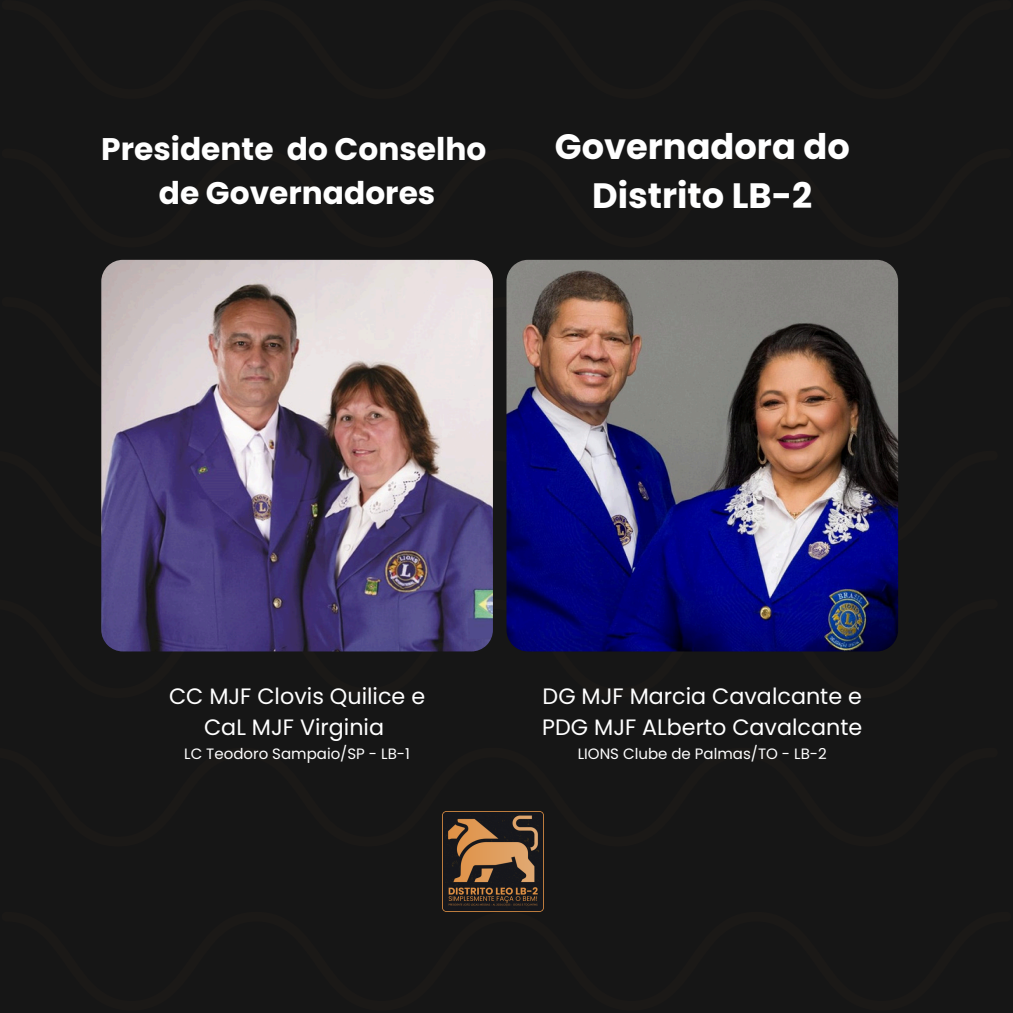
<style>
.page{position:relative;width:1013px;height:1013px;background:#fff}
.page>*{position:absolute;margin:0;border:0;box-sizing:border-box;transform-origin:0 0}
.t1{font:700 35.25px/49px "Poppins";color:#fff;text-align:center}
.t2{font:700 31.25px/43.5px "Poppins";color:#fff;text-align:center}
.t3{font:22.25px/31px "Poppins";color:#fff}
.t4{font:15px "Poppins";color:#fff}
</style>
<div class="page">
<div style="left:0;top:0;width:1012px;height:1012px;background:#161616"></div>
<img style="left:101px;top:260px;width:392px;height:391px">
<img style="left:506px;top:260px;width:392px;height:391px">
<img style="left:443px;top:811px;width:100px;height:100px">
<p class="t2" style="left:101px;top:128px;width:386px">Presidente do Conselho de Governadores</p>
<h3 class="t1" style="left:555px;top:122px;width:296px">Governadora do<br>Distrito LB-2</h3>
<p class="t3" style="left:169px;top:680px;width:258px;text-align:center">CC MJF Clovis Quilice e<br>CaL MJF Virginia</p>
<h3 class="t4" style="left:184px;top:743px;width:227px">LC Teodoro Sampaio/SP - LB-1</h3>
<p class="t4" style="left:578px;top:743px;width:250px">LIONS Clube de Palmas/TO - LB-2</p>
<p class="t3" style="left:542px;top:680px;width:321px">DG MJF Marcia Cavalcante e<br>PDG MJF ALberto Cavalcante</p>
</div>
